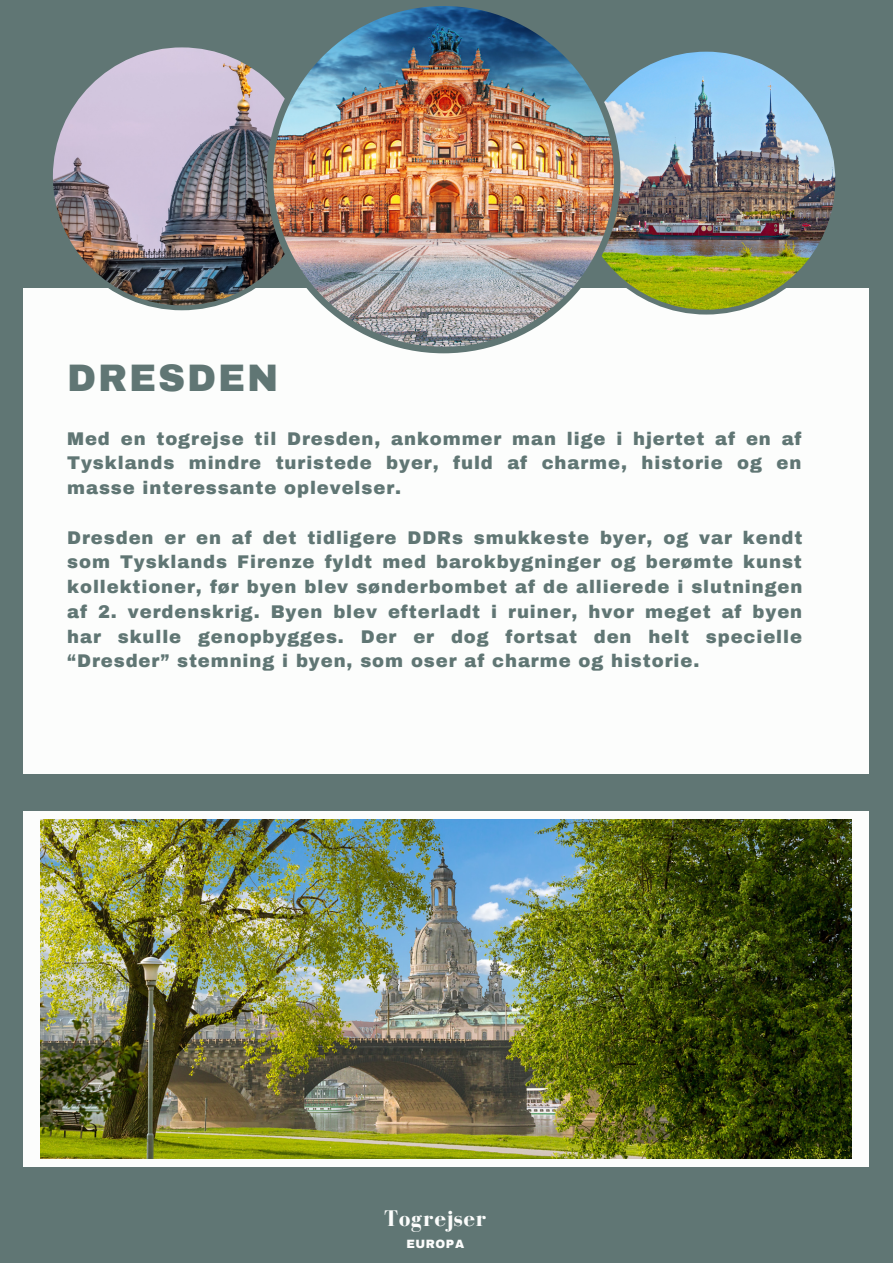
<style>
.page{position:relative;width:893px;height:1264px;background:#fff}
.page>*{position:absolute;margin:0;border:0;box-sizing:border-box;transform-origin:0 0}
.t1{font:900 37.5px "Archivo";letter-spacing:.05em;color:#607674}
.t2{font:700 23.25px "Bodoni FLF";letter-spacing:.04em;color:#fcfdfc}
.t3{font:900 18px/24.8px "Archivo";letter-spacing:.05em;color:#607674;text-align:justify}
.t4{font:900 11.7px "Archivo";letter-spacing:.05em;color:#fcfdfc}
</style>
<div class="page">
<div style="left:0;top:0;width:892px;height:1262px;background:#607674"></div>
<div style="left:24px;top:288px;width:844px;height:485px;background:#fcfdfc"></div>
<img style="left:620px;top:51px;width:216px;height:263px">
<img style="left:53px;top:47px;width:214px;height:263px">
<img style="left:267px;top:6px;width:353px;height:347px">
<div style="left:24px;top:810px;width:844px;height:356px;background:#fcfdfc"></div>
<img style="left:41px;top:819px;width:810px;height:338px">
<h1 class="t1" style="left:67px;top:358px;width:213px">DRESDEN</h1>
<p class="t3" style="left:67px;top:426px;width:735px">Med en togrejse til Dresden, ankommer man lige i hjertet af en af Tysklands mindre turistede byer, fuld af charme, historie og en masse interessante oplevelser.</p>
<p class="t3" style="left:67px;top:525px;width:736px">Dresden er en af det tidligere DDRs smukkeste byer, og var kendt som Tysklands Firenze fyldt med barokbygninger og berømte kunst kollektioner, før byen blev sønderbombet af de allierede i slutningen af 2. verdenskrig. Byen blev efterladt i ruiner, hvor meget af byen har skulle genopbygges. Der er dog fortsat den helt specielle “Dresder” stemning i byen, som oser af charme og historie.</p>
<p class="t2" style="left:384px;top:1205px;width:104px">Togrejser</p>
<p class="t4" style="left:406px;top:1238px;width:59px">EUROPA</p>
</div>
